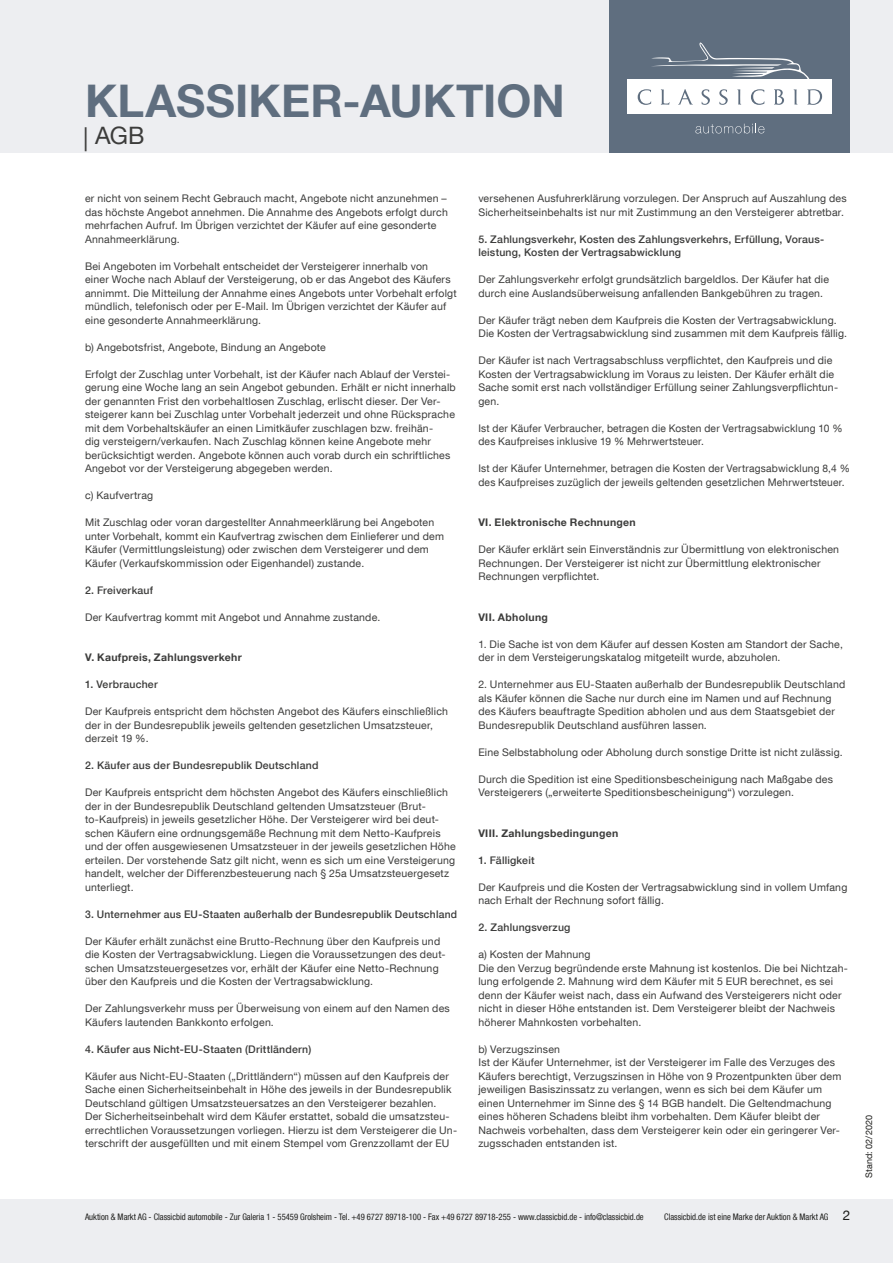
<style>
.page{position:relative;width:893px;height:1263px;background:#fff}
.page>*{position:absolute;margin:0;border:0;box-sizing:border-box;transform-origin:0 0}
.t1{font:700 45px "Helvetica Neue LT Com";color:#5f6e7f}
.t2{font:24px "Helvetica Neue LT Com";color:#3c3c3b}
.t3{font:13.5px "Helvetica Neue LT Com";color:#1d1d1b}
.t4{font:10.5px/13.5px "Helvetica Neue LT Com";letter-spacing:.02em;color:#3c3c3b}
.t5{font:500 10.5px/13.5px "Helvetica Neue LT Com";letter-spacing:.02em;color:#3c3c3b}
.t6{font:700 10.5px "Helvetica Neue LT Com";letter-spacing:.03em;color:#3c3c3b}
.t7{font:condensed 9px "Helvetica Neue LT Com";color:#1d1d1b;scale:.95 1}
.t8{font:9px "Helvetica Neue LT Com";color:#1d1d1b}
</style>
<div class="page">
<div style="left:0;top:0;width:893px;height:152px;background:#edeef1"></div>
<div style="left:0;top:1199px;width:893px;height:64px;background:#edeef1"></div>
<div style="left:609px;top:0;width:241px;height:152px;background:#5f6e7f"></div>
<svg style="left:650px;top:42px;width:160px;height:38px"></svg>
<div style="left:628px;top:80px;width:204px;height:34px;background:#fff"></div>
<svg style="left:638px;top:89px;width:13px;height:16px"></svg>
<svg style="left:661px;top:89px;width:9px;height:16px"></svg>
<svg style="left:678px;top:89px;width:15px;height:16px"></svg>
<svg style="left:701px;top:89px;width:9px;height:16px"></svg>
<svg style="left:719px;top:89px;width:9px;height:16px"></svg>
<svg style="left:737px;top:89px;width:4px;height:16px"></svg>
<svg style="left:751px;top:89px;width:13px;height:16px"></svg>
<svg style="left:774px;top:89px;width:10px;height:16px"></svg>
<svg style="left:794px;top:89px;width:3px;height:16px"></svg>
<svg style="left:807px;top:89px;width:15px;height:16px"></svg>
<svg style="left:695px;top:124px;width:69px;height:9px"></svg>
<h1 class="t1" style="left:85px;top:73px;width:481px">KLASSIKER-AUKTION</h1>
<h2 class="t2" style="left:83px;top:120px;width:63px">| AGB</h2>
<p class="t4" style="left:85px;top:191px;width:364px">er nicht von seinem Recht Gebrauch macht, Angebote nicht anzunehmen – das höchste Angebot annehmen. Die Annahme des Angebots erfolgt durch mehrfachen Aufruf. Im Übrigen verzichtet der Käufer auf eine gesonderte Annahmeerklärung.</p>
<p class="t4" style="left:85px;top:259px;width:373px">Bei Angeboten im Vorbehalt entscheidet der Versteigerer innerhalb von<br>einer Woche nach Ablauf der Versteigerung, ob er das Angebot des Käufers annimmt. Die Mitteilung der Annahme eines Angebots unter Vorbehalt erfolgt mündlich, telefonisch oder per E-Mail. Im Übrigen verzichtet der Käufer auf eine gesonderte Annahmeerklärung.</p>
<p class="t4" style="left:85px;top:340px;width:242px">b) Angebotsfrist, Angebote, Bindung an Angebote</p>
<p class="t4" style="left:85px;top:367px;width:372px">Erfolgt der Zuschlag unter Vorbehalt, ist der Käufer nach Ablauf der Verstei&shy;gerung eine Woche lang an sein Angebot gebunden. Erhält er nicht innerhalb der genannten Frist den vorbehaltlosen Zuschlag, erlischt dieser. Der Ver&shy;steigerer kann bei Zuschlag unter Vorbehalt jederzeit und ohne Rücksprache mit dem Vorbehaltskäufer an einen Limitkäufer zuschlagen bzw. freihän-<br>dig versteigern/verkaufen. Nach Zuschlag können keine Angebote mehr berücksichtigt werden. Angebote können auch vorab durch ein schriftliches Angebot vor der Versteigerung abgegeben werden.</p>
<p class="t4" style="left:85px;top:488px;width:70px">c) Kaufvertrag</p>
<p class="t4" style="left:85px;top:515px;width:361px">Mit Zuschlag oder voran dargestellter Annahmeerklärung bei Angeboten unter Vorbehalt, kommt ein Kaufvertrag zwischen dem Einlieferer und dem Käufer (Vermittlungsleistung) oder zwischen dem Versteigerer und dem Käufer (Verkaufskommission oder Eigenhandel) zustande.</p>
<p class="t5" style="left:85px;top:583px;width:70px">2. Freiverkauf</p>
<p class="t4" style="left:85px;top:610px;width:297px">Der Kaufvertrag kommt mit Angebot und Annahme zustande.</p>
<p class="t6" style="left:85px;top:651px;width:158px">V. Kaufpreis, Zahlungsverkehr</p>
<p class="t5" style="left:85px;top:677px;width:74px">1. Verbraucher</p>
<p class="t4" style="left:85px;top:704px;width:364px">Der Kaufpreis entspricht dem höchsten Angebot des Käufers einschließlich der in der Bundesrepublik jeweils geltenden gesetzlichen Umsatzsteuer, derzeit 19 %.</p>
<p class="t5" style="left:85px;top:758px;width:235px">2. Käufer aus der Bundesrepublik Deutschland</p>
<p class="t4" style="left:85px;top:785px;width:372px">Der Kaufpreis entspricht dem höchsten Angebot des Käufers einschließlich der in der Bundesrepublik Deutschland geltenden Umsatzsteuer (Brut&shy;to-Kaufpreis) in jeweils gesetzlicher Höhe. Der Versteigerer wird bei deut&shy;schen Käufern eine ordnungsgemäße Rechnung mit dem Netto-Kaufpreis und der offen ausgewiesenen Umsatzsteuer in der jeweils gesetzlichen Höhe erteilen. Der vorstehende Satz gilt nicht, wenn es sich um eine Versteigerung handelt, welcher der Differenzbesteuerung nach § 25a Umsatzsteuergesetz unterliegt.</p>
<p class="t5" style="left:85px;top:907px;width:374px">3. Unternehmer aus EU-Staaten außerhalb der Bundesrepublik Deutschland</p>
<p class="t4" style="left:85px;top:934px;width:362px">Der Käufer erhält zunächst eine Brutto-Rechnung über den Kaufpreis und die Kosten der Vertragsabwicklung. Liegen die Voraussetzungen des deut&shy;schen Umsatzsteuergesetzes vor, erhält der Käufer eine Netto-Rechnung über den Kaufpreis und die Kosten der Vertragsabwicklung.</p>
<p class="t4" style="left:85px;top:1001px;width:366px">Der Zahlungsverkehr muss per Überweisung von einem auf den Namen des<br>Käufers lautenden Bankkonto erfolgen.</p>
<p class="t5" style="left:85px;top:1042px;width:228px">4. Käufer aus Nicht-EU-Staaten (Drittländern)</p>
<p class="t4" style="left:85px;top:1069px;width:374px">Käufer aus Nicht-EU-Staaten („Drittländern“) müssen auf den Kaufpreis der Sache einen Sicherheitseinbehalt in Höhe des jeweils in der Bundesrepublik Deutschland gültigen Umsatzsteuersatzes an den Versteigerer bezahlen.<br>Der Sicherheitseinbehalt wird dem Käufer erstattet, sobald die umsatzsteu&shy;errechtlichen Voraussetzungen vorliegen. Hierzu ist dem Versteigerer die Un&shy;terschrift der ausgefüllten und mit einem Stempel vom Grenzzollamt der EU</p>
<p class="t4" style="left:478px;top:191px;width:370px">versehenen Ausfuhrerklärung vorzulegen. Der Anspruch auf Auszahlung des<br>Sicherheitseinbehalts ist nur mit Zustimmung an den Versteigerer abtretbar.</p>
<p class="t5" style="left:478px;top:232px;width:347px">5. Zahlungsverkehr, Kosten des Zahlungsverkehrs, Erfüllung, Voraus&shy;leistung, Kosten der Vertragsabwicklung</p>
<p class="t4" style="left:478px;top:272px;width:352px">Der Zahlungsverkehr erfolgt grundsätzlich bargeldlos. Der Käufer hat die durch eine Auslandsüberweisung anfallenden Bankgebühren zu tragen.</p>
<p class="t4" style="left:478px;top:313px;width:370px">Der Käufer trägt neben dem Kaufpreis die Kosten der Vertragsabwicklung.<br>Die Kosten der Vertragsabwicklung sind zusammen mit dem Kaufpreis fällig.</p>
<p class="t4" style="left:478px;top:353px;width:361px">Der Käufer ist nach Vertragsabschluss verpflichtet, den Kaufpreis und die Kosten der Vertragsabwicklung im Voraus zu leisten. Der Käufer erhält die Sache somit erst nach vollständiger Erfüllung seiner Zahlungsverpflichtun&shy;gen.</p>
<p class="t4" style="left:478px;top:421px;width:366px">Ist der Käufer Verbraucher, betragen die Kosten der Vertragsabwicklung 10 % des Kaufpreises inklusive 19 % Mehrwertsteuer.</p>
<p class="t4" style="left:478px;top:461px;width:373px">Ist der Käufer Unternehmer, betragen die Kosten der Vertragsabwicklung 8,4 % des Kaufpreises zuzüglich der jeweils geltenden gesetzlichen Mehrwertsteuer.</p>
<p class="t6" style="left:478px;top:516px;width:159px">VI. Elektronische Rechnungen</p>
<p class="t4" style="left:478px;top:542px;width:362px">Der Käufer erklärt sein Einverständnis zur Übermittlung von elektronischen<br>Rechnungen. Der Versteigerer ist nicht zur Übermittlung elektronischer<br>Rechnungen verpflichtet.</p>
<p class="t6" style="left:478px;top:610px;width:71px">VII. Abholung</p>
<p class="t4" style="left:478px;top:637px;width:366px">1. Die Sache ist von dem Käufer auf dessen Kosten am Standort der Sache, der in dem Versteigerungskatalog mitgeteilt wurde, abzuholen.</p>
<p class="t4" style="left:478px;top:677px;width:369px">2. Unternehmer aus EU-Staaten außerhalb der Bundesrepublik Deutschland als Käufer können die Sache nur durch eine im Namen und auf Rechnung des Käufers beauftragte Spedition abholen und aus dem Staatsgebiet der Bundesrepublik Deutschland ausführen lassen.</p>
<p class="t4" style="left:478px;top:745px;width:366px">Eine Selbstabholung oder Abholung durch sonstige Dritte ist nicht zulässig.</p>
<p class="t4" style="left:478px;top:772px;width:356px">Durch die Spedition ist eine Speditionsbescheinigung nach Maßgabe des<br>Versteigerers („erweiterte Speditionsbescheinigung“) vorzulegen.</p>
<p class="t6" style="left:478px;top:826px;width:142px">VIII. Zahlungsbedingungen</p>
<p class="t5" style="left:478px;top:853px;width:58px">1. Fälligkeit</p>
<p class="t4" style="left:478px;top:880px;width:370px">Der Kaufpreis und die Kosten der Vertragsabwicklung sind in vollem Umfang nach Erhalt der Rechnung sofort fällig.</p>
<p class="t5" style="left:478px;top:920px;width:94px">2. Zahlungsverzug</p>
<p class="t4" style="left:478px;top:947px;width:371px">a) Kosten der Mahnung<br>Die den Verzug begründende erste Mahnung ist kostenlos. Die bei Nichtzah&shy;lung erfolgende 2. Mahnung wird dem Käufer mit 5 EUR berechnet, es sei denn der Käufer weist nach, dass ein Aufwand des Versteigerers nicht oder nicht in dieser Höhe entstanden ist. Dem Versteigerer bleibt der Nachweis höherer Mahnkosten vorbehalten.</p>
<p class="t4" style="left:478px;top:1042px;width:364px">b) Verzugszinsen<br>Ist der Käufer Unternehmer, ist der Versteigerer im Falle des Verzuges des Käufers berechtigt, Verzugszinsen in Höhe von 9 Prozentpunkten über dem jeweiligen Basiszinssatz zu verlangen, wenn es sich bei dem Käufer um einen Unternehmer im Sinne des § 14 BGB handelt. Die Geltendmachung eines höheren Schadens bleibt ihm vorbehalten. Dem Käufer bleibt der Nachweis vorbehalten, dass dem Versteigerer kein oder ein geringerer Ver&shy;zugsschaden entstanden ist.</p>
<p class="t7" style="left:85px;top:1212px;width:590px">Auktion &amp; Markt AG - Classicbid automobile - Zur Galeria 1 - 55459 Grolsheim - Tel. +49 6727 89718-100 - Fax +49 6727 89718-255 - www.classicbid.de - info@classicbid.de</p>
<p class="t7" style="left:664px;top:1212px;width:174px">Classicbid.de ist eine Marke der Auktion &amp; Markt AG</p>
<p class="t3" style="left:843px;top:1207px;width:9px">2</p>
<p class="t8" style="left:863px;top:1178px;width:64px;rotate:-90deg">Stand: 02/2020</p>
</div>
